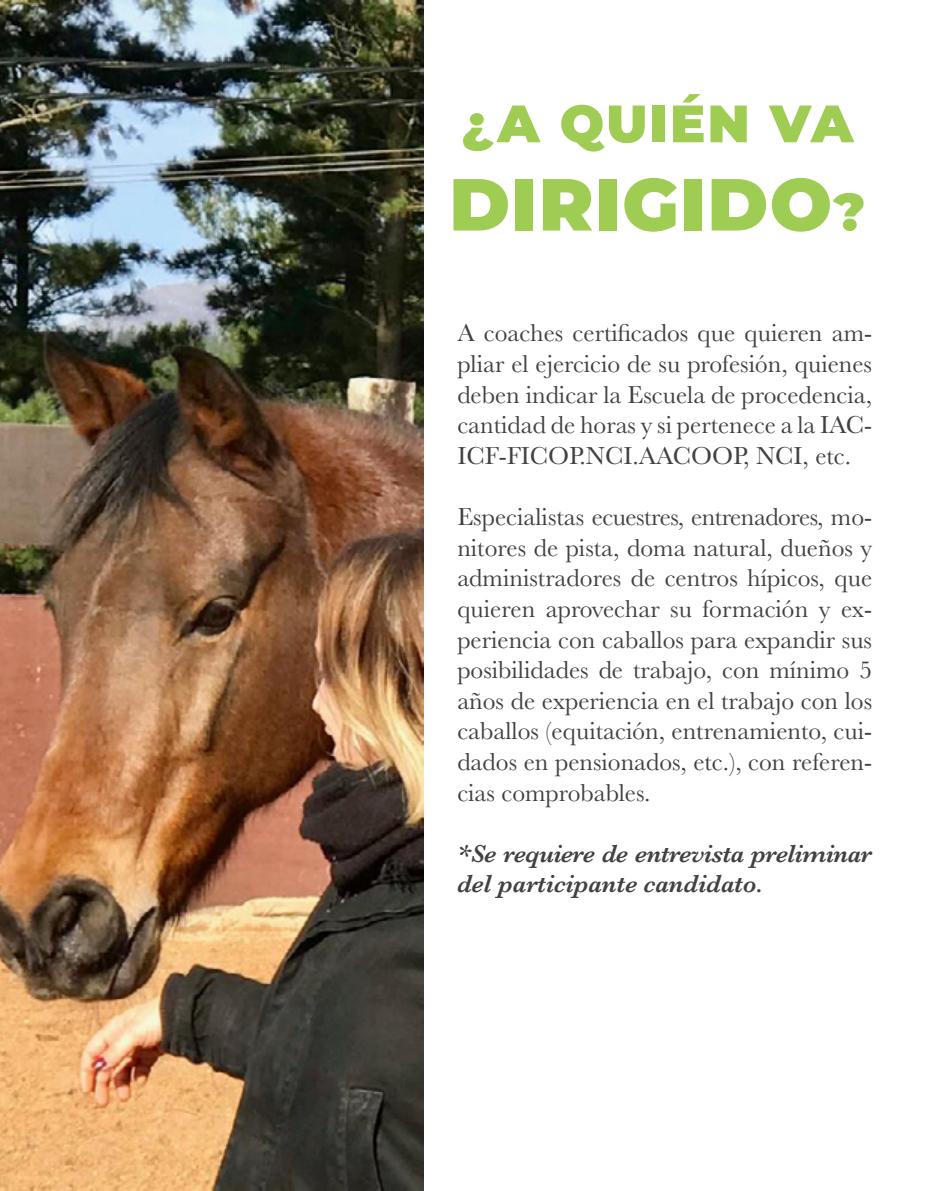
<style>
.page{position:relative;width:936px;height:1191px;background:#fff}
.page>*{position:absolute;margin:0;border:0;box-sizing:border-box;transform-origin:0 0}
.t1{font:900 73.5px "Montserrat";letter-spacing:.02em;color:#9fcd54}
.t2{font:900 52.5px "Montserrat";letter-spacing:.04em;color:#9fcd54}
.t3{font:25.5px/30.6px "Baskerville";color:#414042;text-align:justify}
.t4{font:italic 600 25.5px/30.6px "Baskerville";letter-spacing:-.02em;color:#414042}
.s1{font-size:52.5px}
</style>
<div class="page">
<img style="left:0;top:0;width:423px;height:1191px">
<h2 class="t2" style="left:461px;top:84px;width:393px">¿A QUIÉN VA</h2>
<h1 class="t1" style="left:449px;top:149px;width:417px">DIRIGIDO<span class="s1">?</span></h1>
<p class="t3" style="left:457px;top:318px;width:416px">A coaches certificados que quieren am&shy;pliar el ejercicio de su profesión, quienes deben indicar la Escuela de procedencia, cantidad de horas y si pertenece a la IAC-ICF-FICOP.NCI.AACOOP, NCI, etc.</p>
<p class="t3" style="left:457px;top:502px;width:416px">Especialistas ecuestres, entrenadores, mo&shy;nitores de pista, doma natural, dueños y administradores de centros hípicos, que quieren aprovechar su formación y ex&shy;periencia con caballos para expandir sus posibilidades de trabajo, con mínimo 5 años de experiencia en el trabajo con los caballos (equitación, entrenamiento, cui&shy;dados en pensionados, etc.), con referen&shy;cias comprobables.</p>
<p class="t4" style="left:457px;top:838px;width:416px">*Se requiere de entrevista preliminar del participante candidato.</p>
</div>
